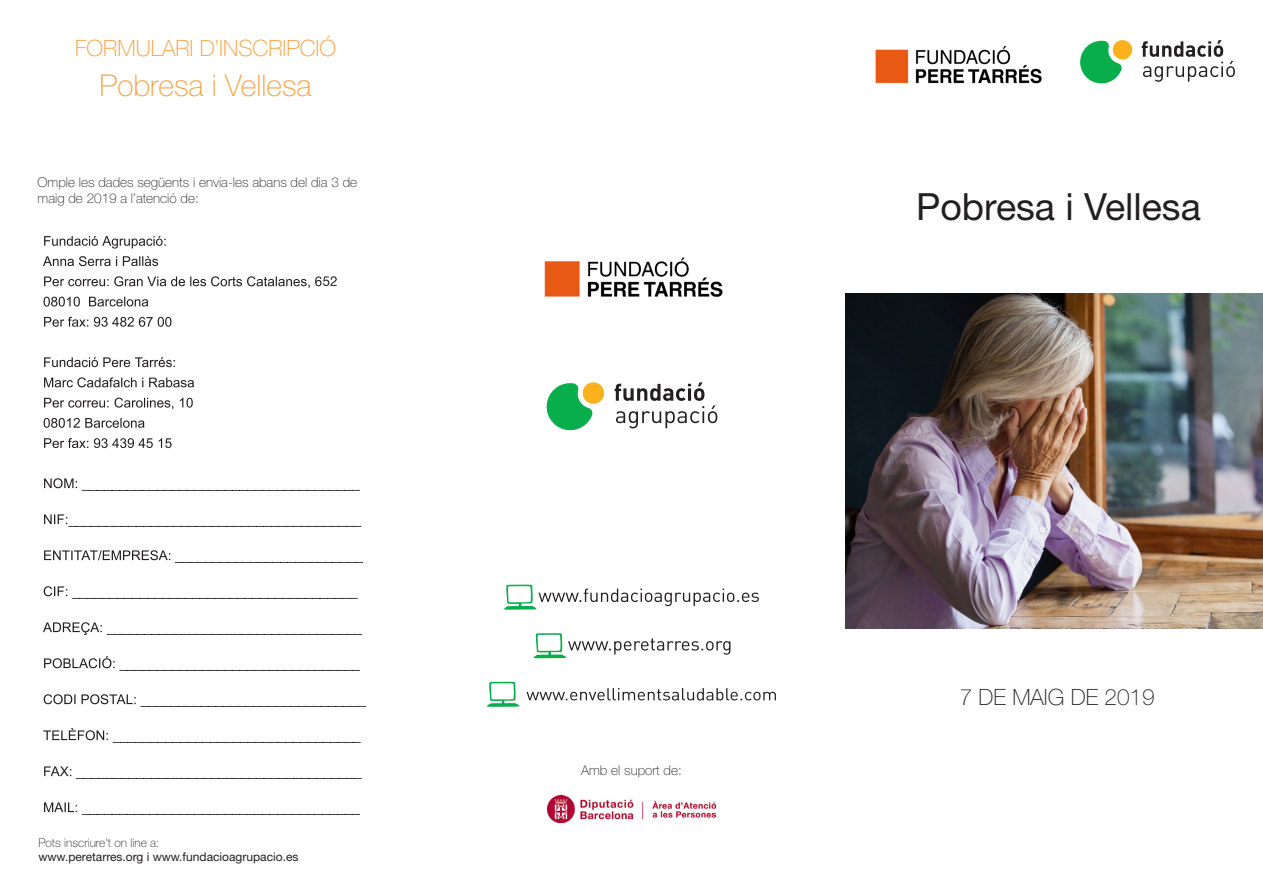
<style>
.page{position:relative;width:1263px;height:893px;background:#fff}
.page>*{position:absolute;margin:0;border:0;box-sizing:border-box;transform-origin:0 0}
.t1{font:37.5px "Helvetica Neue LT Std";color:#231f20}
.t2{font:100 30px "Helvetica Neue LT Std";color:#f89d39}
.t3{font:100 22.5px "Helvetica Neue LT Std";color:#f89d39}
.t4{font:100 22.5px "Helvetica Neue LT Std";color:#231f20}
.t5{font:100 13.5px/16.2px "Helvetica Neue LT Std";color:#231f20}
.t6{font:12px "Helvetica Neue LT Std";color:#231f20}
.t7{font:100 12px "Helvetica Neue LT Std";color:#231f20}
</style>
<div class="page">
<svg style="left:1080px;top:40px;width:53px;height:44px"></svg>
<svg style="left:1142px;top:40px;width:93px;height:42px"></svg>
<svg style="left:546px;top:382px;width:59px;height:49px"></svg>
<svg style="left:614px;top:382px;width:103px;height:46px"></svg>
<svg style="left:504px;top:584px;width:255px;height:26px"></svg>
<svg style="left:533px;top:633px;width:197px;height:25px"></svg>
<svg style="left:44px;top:236px;width:122px;height:13px"></svg>
<svg style="left:43px;top:256px;width:115px;height:10px"></svg>
<svg style="left:44px;top:297px;width:104px;height:10px"></svg>
<svg style="left:44px;top:317px;width:127px;height:10px"></svg>
<svg style="left:44px;top:357px;width:131px;height:10px"></svg>
<svg style="left:44px;top:377px;width:150px;height:10px"></svg>
<svg style="left:44px;top:398px;width:149px;height:11px"></svg>
<svg style="left:44px;top:418px;width:101px;height:10px"></svg>
<svg style="left:44px;top:438px;width:128px;height:10px"></svg>
<svg style="left:44px;top:478px;width:316px;height:13px"></svg>
<svg style="left:44px;top:514px;width:317px;height:13px"></svg>
<svg style="left:44px;top:550px;width:319px;height:13px"></svg>
<svg style="left:44px;top:586px;width:314px;height:13px"></svg>
<svg style="left:43px;top:622px;width:319px;height:13px"></svg>
<svg style="left:44px;top:656px;width:316px;height:15px"></svg>
<svg style="left:44px;top:694px;width:322px;height:13px"></svg>
<svg style="left:43px;top:728px;width:318px;height:15px"></svg>
<svg style="left:44px;top:766px;width:318px;height:13px"></svg>
<svg style="left:44px;top:802px;width:316px;height:13px"></svg>
<svg style="left:44px;top:276px;width:293px;height:12px"></svg>
<img style="left:544px;top:257px;width:179px;height:40px">
<img style="left:875px;top:46px;width:167px;height:38px">
<img style="left:845px;top:293px;width:418px;height:336px">
<svg style="left:487px;top:681px;width:33px;height:26px"></svg>
<svg style="left:526px;top:688px;width:250px;height:12px"></svg>
<img style="left:547px;top:795px;width:169px;height:28px">
<p class="t3" style="left:75px;top:35px;width:262px">FORMULARI D’INSCRIPCIÓ</p>
<p class="t2" style="left:100px;top:69px;width:213px">Pobresa i Vellesa</p>
<p class="t5" style="left:38px;top:174px;width:321px">Omple les dades següents i envia-les abans del dia 3 de maig de 2019 a l’atenció de:</p>
<p class="t7" style="left:38px;top:836px;width:123px">Pots inscriure’t on line a:</p>
<p class="t6" style="left:38px;top:850px;width:262px">www.peretarres.org i www.fundacioagrupacio.es</p>
<p class="t5" style="left:581px;top:762px;width:102px">Amb el suport de:</p>
<p class="t1" style="left:916px;top:184px;width:286px">Pobresa i Vellesa</p>
<p class="t4" style="left:960px;top:684px;width:196px">7 DE MAIG DE 2019</p>
</div>
